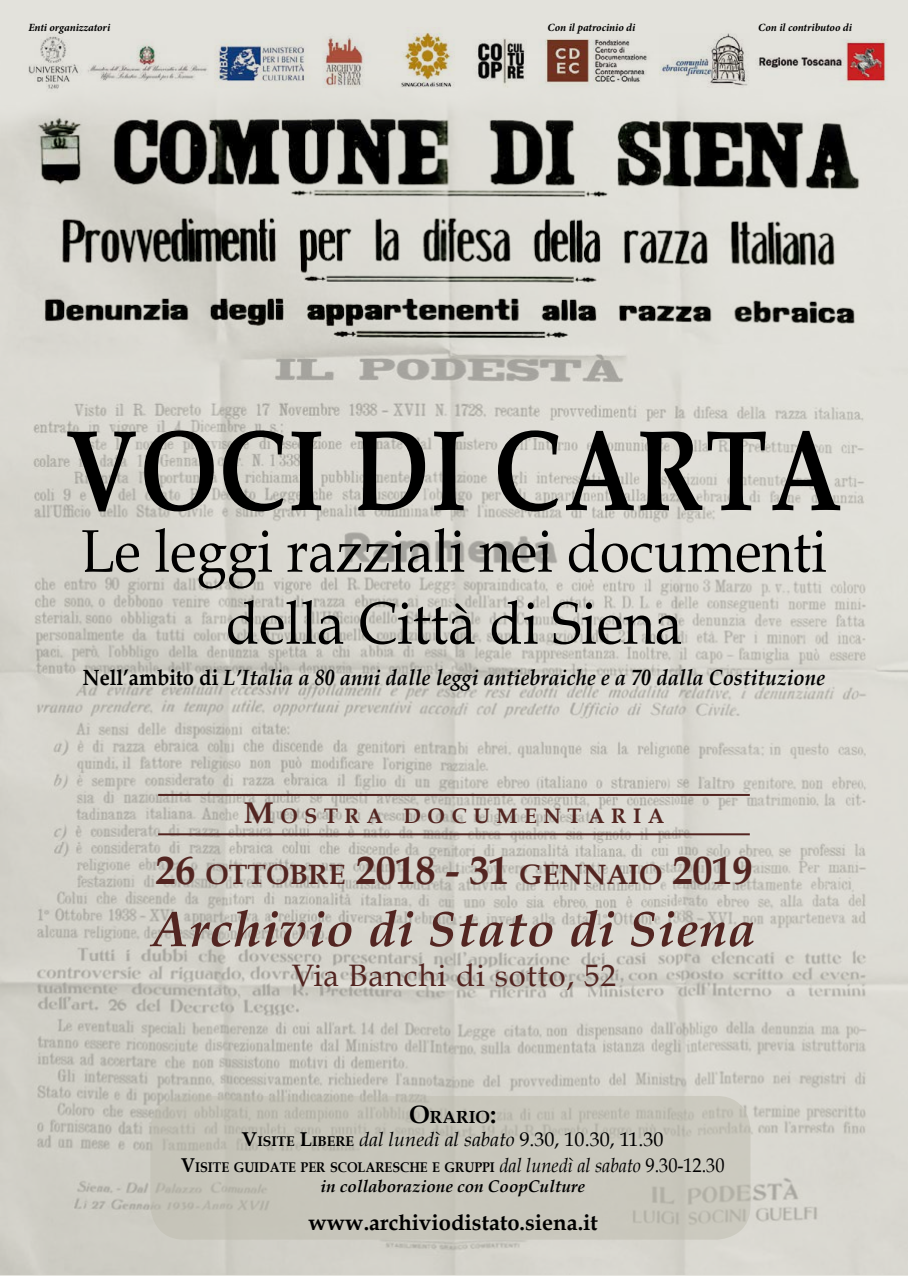
<style>
.page{position:relative;width:908px;height:1276px;background:#fff}
.page>*{position:absolute;margin:0;border:0;box-sizing:border-box;transform-origin:0 0}
.t1{font:700 115px "Book Antiqua";letter-spacing:.025em;color:#000;scale:.8 1}
.t2{font:60px/72px "Book Antiqua";color:#000;text-align:center;scale:.91 1}
.t3{font:italic 700 50px "Book Antiqua";letter-spacing:.02em;color:#532521}
.t4{font:31px "Book Antiqua";letter-spacing:.03em;color:#532521}
.t5{font:700 28px "Book Antiqua";color:#532521}
.t6{font:italic 700 22px "Book Antiqua";color:#000;scale:.92 1}
.t7{font:700 22px "Book Antiqua";color:#000}
.t8{font:700 21px "Book Antiqua";letter-spacing:.315em;color:#532521}
.t9{font:italic 20px "Book Antiqua";color:#000}
.t10{font:700 17.5px "Book Antiqua";color:#000}
.t11{font:italic 700 17px "Book Antiqua";color:#000}
.t12{font:700 14px "Book Antiqua";color:#000;scale:.91 1}
.t13{font:italic 700 11px "Minion Pro";letter-spacing:-.005em;color:#000}
.s1{font-style:normal}
.s2{font-size:30px}
.s3{font-size:40px}
.s4{font-size:25px}
.s5{font-weight:700;font-style:normal}
.s6{font-weight:700;font-style:normal;font-size:14px}
.s7{font-size:20px}
.s8{font-weight:400;font-style:italic;font-size:20px}
.s9{font-weight:400;font-size:20px}
</style>
<div class="page">
<img style="left:0;top:0;width:906px;height:1274px">
<div style="left:150px;top:1096px;width:600px;height:143px;background:#c7c5bb;border-radius:34px"></div>
<img style="left:10px;top:27px;width:887px;height:65px">
<hr style="left:158px;top:794px;width:591px;height:2px;background:#532521">
<hr style="left:158px;top:833px;width:591px;height:2px;background:#532521">
<p class="t13" style="left:28px;top:20px;width:83px">Enti organizzatori</p>
<p class="t13" style="left:547px;top:20px;width:89px">Con il patrocinio di</p>
<p class="t13" style="left:758px;top:20px;width:95px">Con il contributoo di</p>
<h1 class="t1" style="left:67px;top:404px;width:969px">VOCI DI CARTA</h1>
<h2 class="t2" style="left:81px;top:515px;width:820px">Le leggi razziali nei documenti della Città di Siena</h2>
<p class="t6" style="left:83px;top:665px;width:808px"><span class="s1">Nell’ambito di</span> L’Italia a 80 anni dalle leggi antiebraiche e a 70 dalla Costituzione</p>
<p class="t8" style="left:244px;top:803px;width:421px"><span class="s2">M</span>OSTRA DOCUMENTARIA</p>
<p class="t5" style="left:155px;top:857px;width:598px"><span class="s3">26</span> OTTOBRE <span class="s3">2018 - 31</span> GENNAIO <span class="s3">2019</span></p>
<h3 class="t3" style="left:152px;top:900px;width:604px">Archivio di Stato di Siena</h3>
<h3 class="t4" style="left:292px;top:956px;width:325px">Via Banchi di sotto, 52</h3>
<p class="t10" style="left:409px;top:1106px;width:89px"><span class="s4">O</span>RARIO<span class="s4">:</span></p>
<p class="t9" style="left:242px;top:1127px;width:423px"><span class="s5">V</span><span class="s6">ISITE</span> <span class="s5">L</span><span class="s6">IBERE</span> dal lunedì al sabato <span class="s1">9.30, 10.30, 11.30</span></p>
<p class="t12" style="left:181px;top:1159px;width:598px"><span class="s7">V</span>ISITE GUIDATE PER SCOLARESCHE E GRUPPI <span class="s8">dal lunedì al sabato</span> <span class="s9">9.30-12.30</span></p>
<p class="t11" style="left:320px;top:1176px;width:266px">in collaborazione con CoopCulture</p>
<p class="t7" style="left:308px;top:1209px;width:290px">www.archiviodistato.siena.it</p>
</div>
